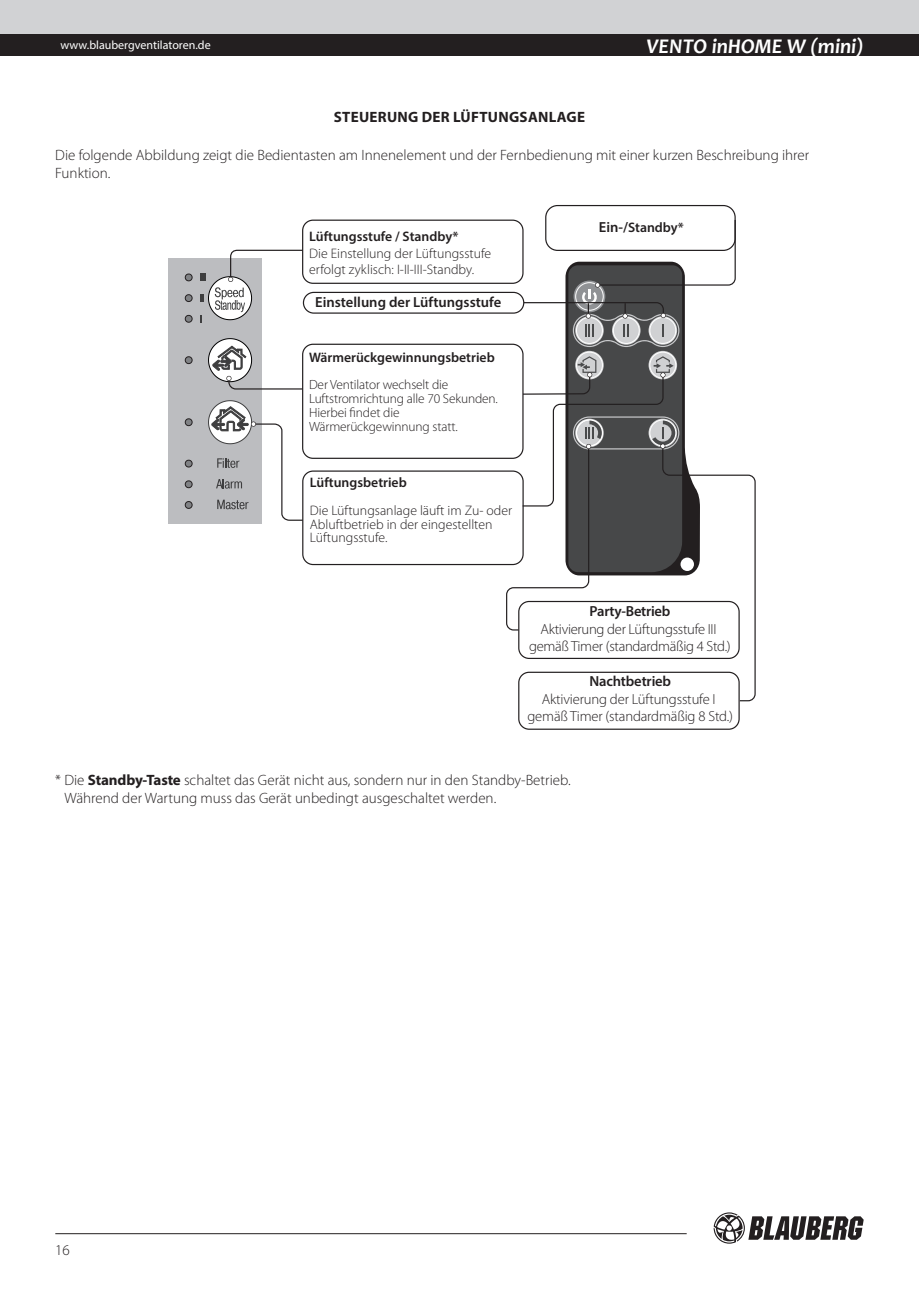
<style>
.page{position:relative;width:919px;height:1289px;background:#fff}
.page>*{position:absolute;margin:0;border:0;box-sizing:border-box;transform-origin:0 0}
.t1{font:italic 700 21px "Candara";color:#fff}
.t2{font:300 15px/18px "Myriad Pro";color:#231f20}
.t3{font:700 15px "Myriad Pro";letter-spacing:.02em;color:#231f20}
.t4{font:300 14.55px/17.5px "Myriad Pro";letter-spacing:-.02em;color:#231f20;text-align:center}
.t5{font:600 14.55px "Myriad Pro";letter-spacing:-.005em;color:#231f20}
.t6{font:300 13.8px/13.8px "Myriad Pro";color:#231f20}
.t7{font:600 13.8px "Myriad Pro";color:#231f20}
.t8{font:300 13.35px/13.8px "Myriad Pro";letter-spacing:-.01em;color:#231f20}
.t9{font:12px "Myriad Pro";color:#fff}
.s1{font-size:14.55px}
.s2{font-weight:700}
</style>
<div class="page">
<div style="left:0;top:0;width:918px;height:34px;background:#d1d2d4"></div>
<div style="left:0;top:34px;width:918px;height:21px;background:#231f20"></div>
<svg style="left:713px;top:1212px;width:150px;height:31px"></svg>
<hr style="left:55px;top:1233px;width:631px;height:1px;background:#231f20">
<div style="left:545px;top:205px;width:190px;height:46px;border:1px solid #231f20;border-radius:12px"></div>
<div style="left:302px;top:219px;width:221px;height:65px;border:1px solid #231f20;border-radius:10px"></div>
<div style="left:302px;top:343px;width:221px;height:116px;border:1px solid #231f20;border-radius:10px"></div>
<div style="left:518px;top:671px;width:221px;height:58px;border:1px solid #231f20;border-radius:10px"></div>
<div style="left:302px;top:470px;width:221px;height:95px;border:1px solid #231f20;border-radius:10px"></div>
<svg style="left:505px;top:219px;width:251px;height:483px"></svg>
<div style="left:303px;top:292px;width:221px;height:22px;border:1px solid #231f20;border-radius:10px"></div>
<div style="left:168px;top:258px;width:93px;height:266px;background:#bcbdc0"></div>
<svg style="left:185px;top:273px;width:7px;height:8px"></svg>
<svg style="left:185px;top:501px;width:7px;height:8px"></svg>
<svg style="left:185px;top:480px;width:7px;height:8px"></svg>
<svg style="left:185px;top:460px;width:7px;height:7px"></svg>
<svg style="left:185px;top:418px;width:7px;height:8px"></svg>
<svg style="left:185px;top:356px;width:7px;height:8px"></svg>
<svg style="left:185px;top:315px;width:7px;height:7px"></svg>
<svg style="left:185px;top:294px;width:7px;height:8px"></svg>
<svg style="left:200px;top:249px;width:104px;height:74px"></svg>
<svg style="left:208px;top:338px;width:96px;height:52px"></svg>
<svg style="left:208px;top:400px;width:96px;height:121px"></svg>
<p class="t9" style="left:61px;top:38px;width:152px">www.blaubergventilatoren.de</p>
<h1 class="t1" style="left:646px;top:33px;width:219px">VENTO inHOME W (mini)</h1>
<p class="t3" style="left:334px;top:107px;width:253px">STEUERUNG DER LÜFTUNGSANLAGE</p>
<p class="t2" style="left:55px;top:146px;width:755px">Die folgende Abbildung zeigt die Bedientasten am Innenelement und der Fernbedienung mit einer kurzen Beschreibung ihrer<br>Funktion.</p>
<p class="t7" style="left:309px;top:228px;width:151px">Lüftungsstufe / Standby*</p>
<p class="t6" style="left:309px;top:245px;width:183px;line-height:16.5px">Die Einstellung der Lüftungsstufe erfolgt zyklisch: I-II-III-Standby.</p>
<p class="t5" style="left:315px;top:293px;width:187px">Einstellung der Lüftungsstufe</p>
<p class="t7" style="left:309px;top:348px;width:187px">Wärmerückgewinnungsbetrieb</p>
<p class="t8" style="left:309px;top:378px;width:190px">Der Ventilator wechselt die<br>Luftstromrichtung alle 70 Sekunden.<br>Hierbei findet die<br>Wärmerückgewinnung statt.</p>
<p class="t7" style="left:310px;top:473px;width:98px">Lüftungsbetrieb</p>
<p class="t6" style="left:310px;top:503px;width:204px">Die Lüftungsanlage läuft im Zu- oder<br>Abluftbetrieb in der eingestellten<br>Lüftungsstufe.</p>
<p class="t7" style="left:599px;top:219px;width:86px"><span class="s1">Ein-/</span>Standby*</p>
<p class="t5" style="left:589px;top:602px;width:82px">Party-Betrieb</p>
<p class="t4" style="left:529px;top:620px;width:203px">Aktivierung der Lüftungsstufe III gemäß Timer (standardmäßig 4 Std.)</p>
<p class="t5" style="left:589px;top:672px;width:83px">Nachtbetrieb</p>
<p class="t4" style="left:527px;top:690px;width:207px">Aktivierung der Lüftungsstufe I gemäß Timer (standardmäßig 8 Std.)</p>
<p class="t2" style="left:64px;top:771px;width:507px;text-indent:-9px">* Die <span class="s2">Standby-Taste</span> schaltet das Gerät nicht aus, sondern nur in den Standby-Betrieb.<br>Während der Wartung muss das Gerät unbedingt ausgeschaltet werden.</p>
<p class="t2" style="left:55px;top:1240px;width:16px">16</p>
</div>
